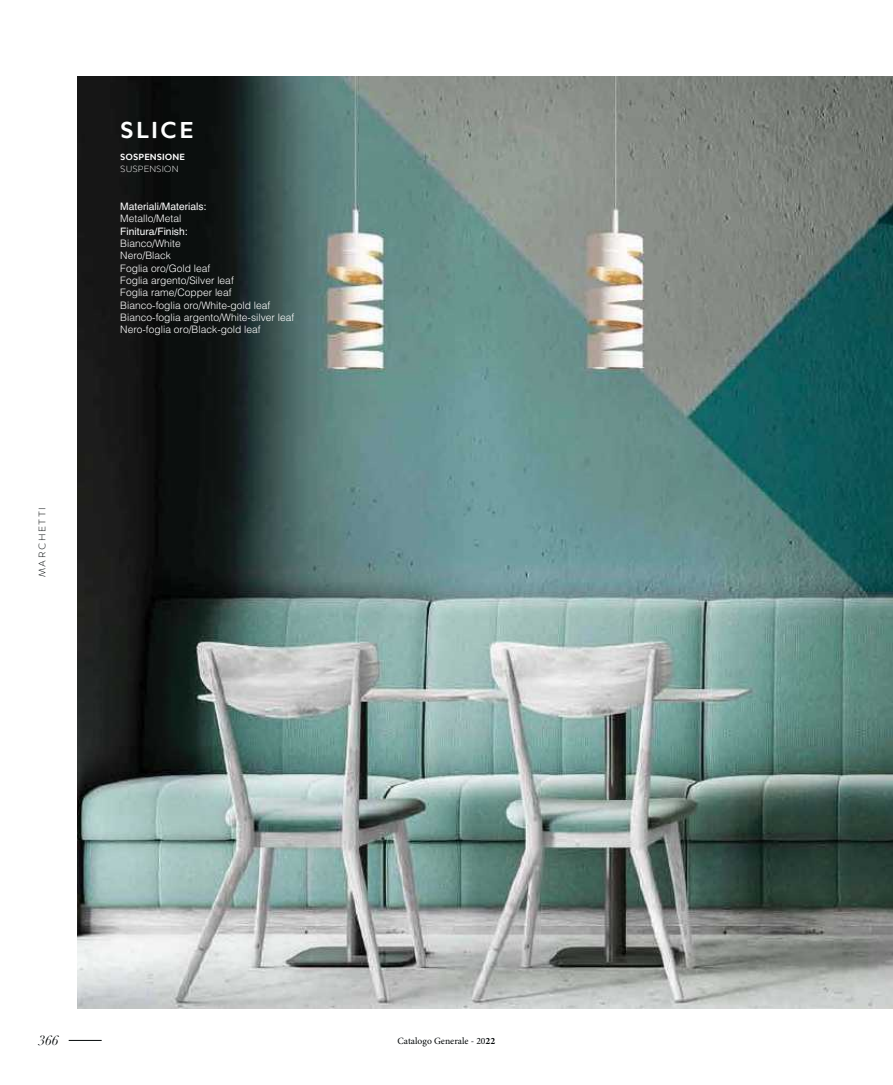
<style>
.page{position:relative;width:893px;height:1085px;background:#fff}
.page>*{position:absolute;margin:0;border:0;box-sizing:border-box;transform-origin:0 0}
.t1{font:700 24.6px "Merel";letter-spacing:.08em;color:#fff}
.t2{font:italic 13.65px "Didot LT Pro";color:#040809}
.t3{font:300 10.2px/12.3px "Helvetica";color:#fff}
.t4{font:10.2px "Helvetica";color:#fff}
.t5{font:300 10.2px "Merel";letter-spacing:.15em;color:#040809}
.t6{font:9.6px "Minion Pro";color:#040809}
.t7{font:700 9.6px "Merel";color:#fff}
.t8{font:300 9.6px "Merel";color:#fff}
.s1{font-weight:700}
</style>
<div class="page">
<img style="left:78px;top:76px;width:815px;height:932px">
<hr style="left:69px;top:1040px;width:33px;height:1px;background:#040809">
<h1 class="t1" style="left:120px;top:122px;width:75px">SLICE</h1>
<p class="t7" style="left:120px;top:154px;width:66px">SOSPENSIONE</p>
<p class="t8" style="left:120px;top:163px;width:60px">SUSPENSION</p>
<p class="t5" style="left:36px;top:577px;width:71px;rotate:-90deg">MARCHETTI</p>
<p class="t4" style="left:120px;top:203px;width:88px">Materiali/Materials:</p>
<p class="t3" style="left:120px;top:214px;width:63px">Metallo/Metal</p>
<p class="t4" style="left:120px;top:227px;width:69px">Finitura/Finish:</p>
<p class="t3" style="left:120px;top:238px;width:176px">Bianco/White<br>Nero/Black<br>Foglia oro/Gold leaf<br>Foglia argento/Silver leaf<br>Foglia rame/Copper leaf<br>Bianco-foglia oro/White-gold leaf<br>Bianco-foglia argento/White-silver leaf<br>Nero-foglia oro/Black-gold leaf</p>
<h2 class="t2" style="left:39px;top:1032px;width:21px">366</h2>
<p class="t6" style="left:397px;top:1034px;width:99px">Catalogo Generale - 20<span class="s1">22</span></p>
</div>
